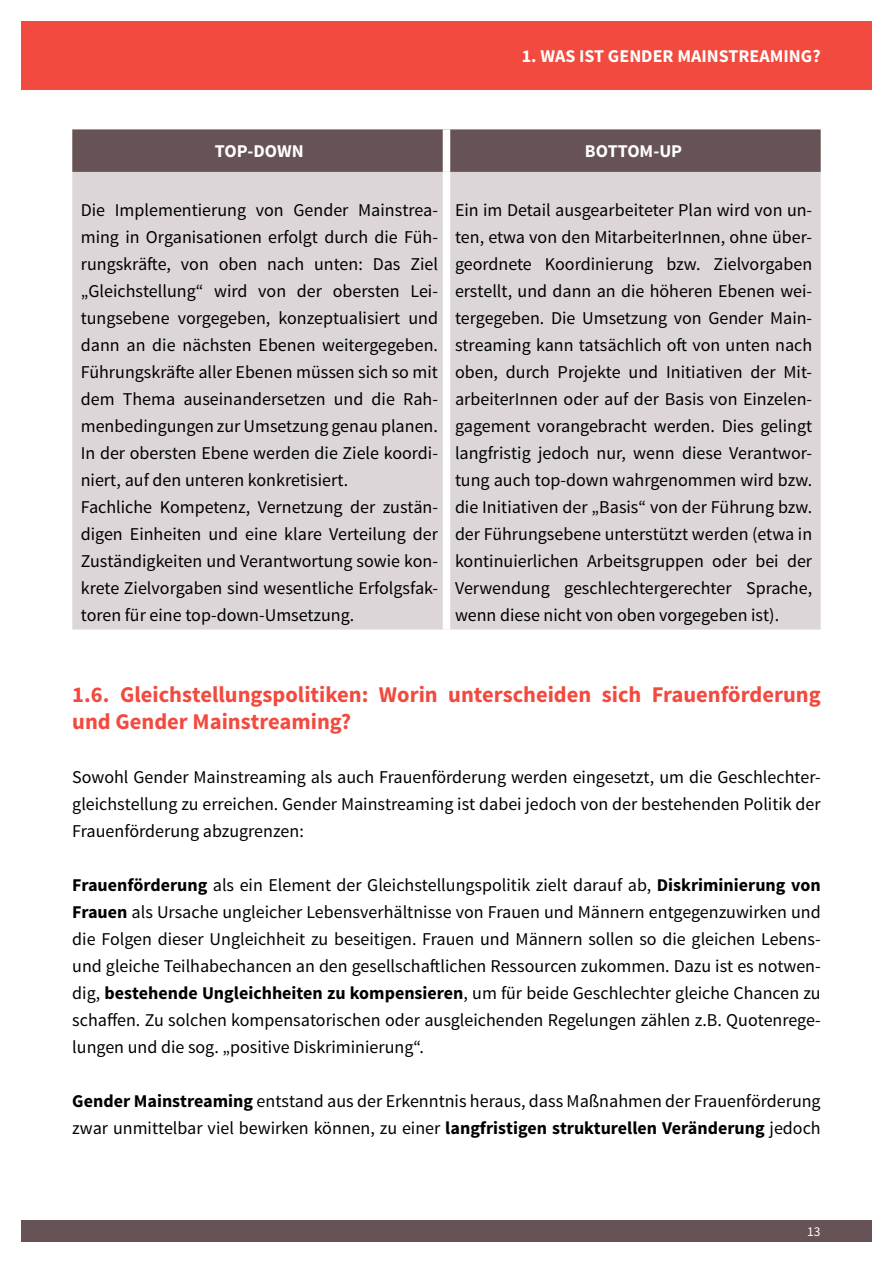
<style>
.page{position:relative;width:893px;height:1263px;background:#fff}
.page>*{position:absolute;margin:0;border:0;box-sizing:border-box;transform-origin:0 0}
.Überschrift_2__Ebene{font:700 22.5px/27px "Source Sans Pro";color:#f24a3e}
.Aufzählung_Neu{font:18px/27px "Source Sans Pro";color:#000;text-align:justify}
.Fließtext{font:18px/27px "Source Sans Pro";color:#000;text-align:justify}
.Überschirft_Highligh{font:700 18px "Source Sans Pro";color:#fff}
.t1{font:13.5px "Source Sans Pro";color:#fff}
.s1{font-weight:700}
</style>
<div class="page">
<div style="left:21px;top:1220px;width:851px;height:22px;background:#675255"></div>
<div style="left:21px;top:21px;width:851px;height:68px;background:#f24a3e"></div>
<div style="left:72px;top:129px;width:749px;height:43px;background:#675255"></div>
<div style="left:72px;top:172px;width:749px;height:458px;background:#dcd6d8"></div>
<div style="left:443px;top:129px;width:7px;height:43px;background:#fff"></div>
<div style="left:443px;top:172px;width:7px;height:458px;background:#fff"></div>
<p class="Überschirft_Highligh" style="left:522px;top:44px;width:300px">1. WAS IST GENDER MAINSTREAMING?</p>
<p class="Überschirft_Highligh" style="left:215px;top:140px;width:90px">TOP-DOWN</p>
<p class="Überschirft_Highligh" style="left:585px;top:140px;width:99px">BOTTOM-UP</p>
<p class="Aufzählung_Neu" style="left:81px;top:197px;width:359px">Die Implementierung von Gender Mainstrea&shy;ming in Organisationen erfolgt durch die Füh&shy;rungskräfte, von oben nach unten: Das Ziel „Gleichstellung“ wird von der obersten Lei&shy;tungsebene vorgegeben, konzeptualisiert und dann an die nächsten Ebenen weitergegeben.<br>Führungskräfte aller Ebenen müssen sich so mit dem Thema auseinandersetzen und die Rah&shy;menbedingungen zur Umsetzung genau planen.<br>In der obersten Ebene werden die Ziele koordi&shy;niert, auf den unteren konkretisiert.</p>
<p class="Aufzählung_Neu" style="left:81px;top:494px;width:359px">Fachliche Kompetenz, Vernetzung der zustän&shy;digen Einheiten und eine klare Verteilung der Zuständigkeiten und Verantwortung sowie kon&shy;krete Zielvorgaben sind wesentliche Erfolgsfak&shy;toren für eine top-down-Umsetzung.</p>
<p class="Aufzählung_Neu" style="left:455px;top:197px;width:359px">Ein im Detail ausgearbeiteter Plan wird von un&shy;ten, etwa von den MitarbeiterInnen, ohne über&shy;geordnete Koordinierung bzw. Zielvorgaben erstellt, und dann an die höheren Ebenen wei&shy;tergegeben. Die Umsetzung von Gender Main&shy;streaming kann tatsächlich oft von unten nach oben, durch Projekte und Initiativen der Mit&shy;arbeiterInnen oder auf der Basis von Einzelen&shy;gagement vorangebracht werden. Dies gelingt langfristig jedoch nur, wenn diese Verantwor&shy;tung auch top-down wahrgenommen wird bzw. die Initiativen der „Basis“ von der Führung bzw. der Führungsebene unterstützt werden (etwa in kontinuierlichen Arbeitsgruppen oder bei der Verwendung geschlechtergerechter Sprache, wenn diese nicht von oben vorgegeben ist).</p>
<p class="Überschrift_2__Ebene" style="left:72px;top:682px;width:750px">1.6. Gleichstellungspolitiken: Worin unterscheiden sich Frauenförderung und Gender Mainstreaming?</p>
<p class="Fließtext" style="left:72px;top:764px;width:750px">Sowohl Gender Mainstreaming als auch Frauenförderung werden eingesetzt, um die Geschlechter&shy;gleichstellung zu erreichen. Gender Mainstreaming ist dabei jedoch von der bestehenden Politik der Frauenförderung abzugrenzen:</p>
<p class="Fließtext" style="left:72px;top:872px;width:750px"><span class="s1">Frauenförderung</span> als ein Element der Gleichstellungspolitik zielt darauf ab, <span class="s1">Diskriminierung von Frauen</span> als Ursache ungleicher Lebensverhältnisse von Frauen und Männern entgegenzuwirken und die Folgen dieser Ungleichheit zu beseitigen. Frauen und Männern sollen so die gleichen Lebens&shy;und gleiche Teilhabechancen an den gesellschaftlichen Ressourcen zukommen. Dazu ist es notwen&shy;dig, <span class="s1">bestehende Ungleichheiten zu kompensieren</span>, um für beide Geschlechter gleiche Chancen zu schaffen. Zu solchen kompensatorischen oder ausgleichenden Regelungen zählen z.B. Quotenrege&shy;lungen und die sog. „positive Diskriminierung“.</p>
<p class="Fließtext" style="left:72px;top:1088px;width:750px"><span class="s1">Gender Mainstreaming</span> entstand aus der Erkenntnis heraus, dass Maßnahmen der Frauenförderung zwar unmittelbar viel bewirken können, zu einer <span class="s1">langfristigen strukturellen Veränderung</span> jedoch</p>
<p class="t1" style="left:807px;top:1223px;width:15px">13</p>
</div>
